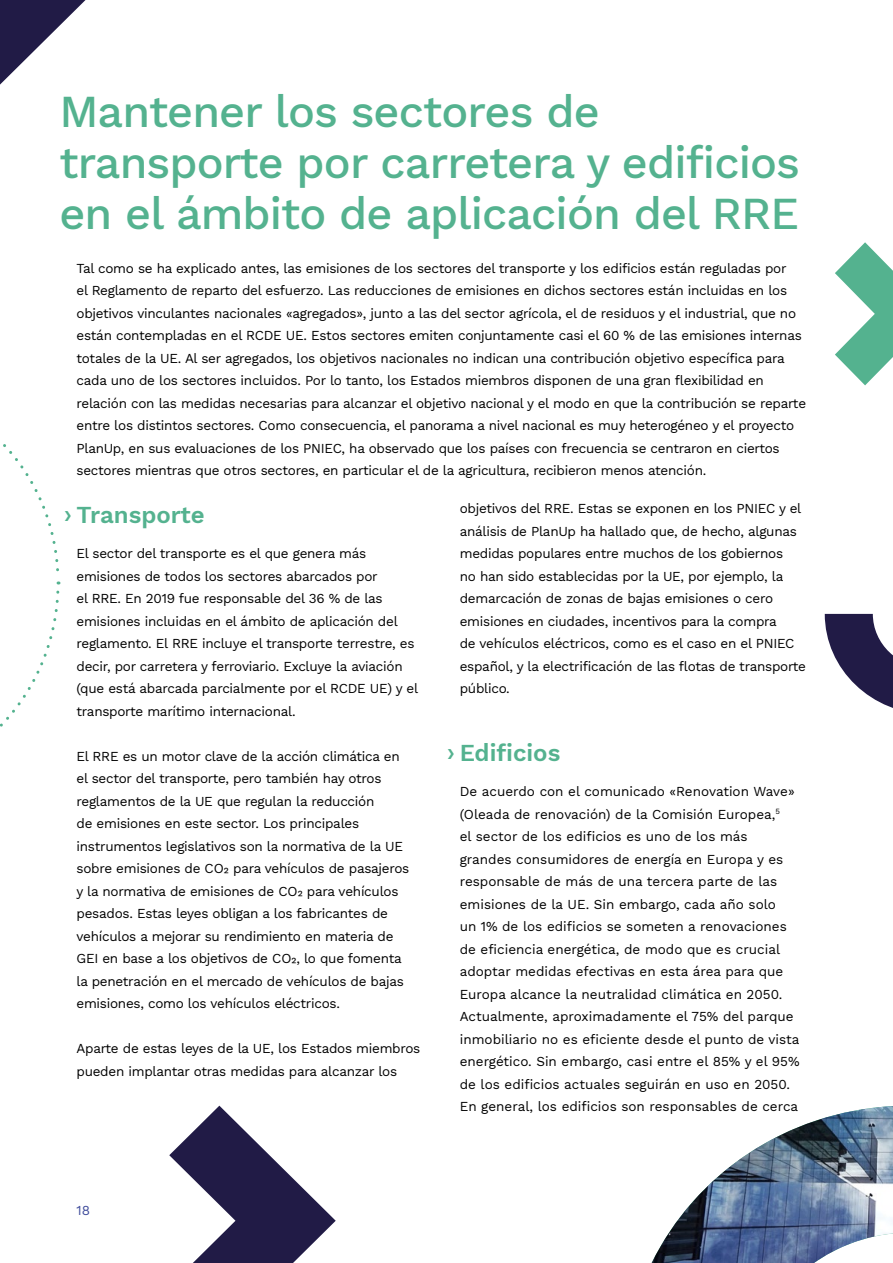
<style>
.page{position:relative;width:893px;height:1263px;background:#fff}
.page>*{position:absolute;margin:0;border:0;box-sizing:border-box;transform-origin:0 0}
.t1{font:500 45px/51px "Work Sans";letter-spacing:-.02em;color:#54b28f}
.t2{font:600 24px "Work Sans";color:#54b28f}
.t3{font:13.5px/22.5px "Work Sans";letter-spacing:-.02em;color:#000}
.t4{font:13.5px/22.5px "Work Sans";color:#000}
.t5{font:13.5px "Work Sans";color:#3f4c9b}
.s1{font-weight:500;font-size:25.5px}
</style>
<div class="page">
<img style="left:652px;top:1106px;width:241px;height:157px">
<svg style="left:825px;top:614px;width:68px;height:94px"></svg>
<svg style="left:0;top:444px;width:61px;height:283px"></svg>
<svg style="left:835px;top:242px;width:58px;height:143px"></svg>
<svg style="left:169px;top:1106px;width:167px;height:157px"></svg>
<svg style="left:0;top:0;width:86px;height:85px"></svg>
<h1 class="t1" style="left:60px;top:84px;width:742px">Mantener los sectores de transporte por carretera y edificios en el ámbito de aplicación del RRE</h1>
<p class="t3" style="left:77px;top:256px;width:731px">Tal como se ha explicado antes, las emisiones de los sectores del transporte y los edificios están reguladas por<br>el Reglamento de reparto del esfuerzo. Las reducciones de emisiones en dichos sectores están incluidas en los objetivos vinculantes nacionales «agregados», junto a las del sector agrícola, el de residuos y el industrial, que no están contempladas en el RCDE UE. Estos sectores emiten conjuntamente casi el 60 % de las emisiones internas totales de la UE. Al ser agregados, los objetivos nacionales no indican una contribución objetivo específica para cada uno de los sectores incluidos. Por lo tanto, los Estados miembros disponen de una gran flexibilidad en relación con las medidas necesarias para alcanzar el objetivo nacional y el modo en que la contribución se reparte entre los distintos sectores. Como consecuencia, el panorama a nivel nacional es muy heterogéneo y el proyecto PlanUp, en sus evaluaciones de los PNIEC, ha observado que los países con frecuencia se centraron en ciertos sectores mientras que otros sectores, en particular el de la agricultura, recibieron menos atención.</p>
<h2 class="t2" style="left:64px;top:497px;width:143px"><span class="s1">›</span> Transporte</h2>
<p class="t3" style="left:77px;top:542px;width:343px">El sector del transporte es el que genera más emisiones de todos los sectores abarcados por<br>el RRE. En 2019 fue responsable del 36 % de las emisiones incluidas en el ámbito de aplicación del reglamento. El RRE incluye el transporte terrestre, es decir, por carretera y ferroviario. Excluye la aviación (que está abarcada parcialmente por el RCDE UE) y el transporte marítimo internacional.</p>
<p class="t3" style="left:77px;top:744px;width:334px">El RRE es un motor clave de la acción climática en el sector del transporte, pero también hay otros reglamentos de la UE que regulan la reducción<br>de emisiones en este sector. Los principales instrumentos legislativos son la normativa de la UE sobre emisiones de CO2 para vehículos de pasajeros y la normativa de emisiones de CO2 para vehículos pesados. Estas leyes obligan a los fabricantes de vehículos a mejorar su rendimiento en materia de GEI en base a los objetivos de CO2, lo que fomenta la penetración en el mercado de vehículos de bajas emisiones, como los vehículos eléctricos.</p>
<p class="t3" style="left:77px;top:1037px;width:345px">Aparte de estas leyes de la UE, los Estados miembros pueden implantar otras medidas para alcanzar los</p>
<p class="t3" style="left:460px;top:497px;width:348px">objetivos del RRE. Estas se exponen en los PNIEC y el análisis de PlanUp ha hallado que, de hecho, algunas medidas populares entre muchos de los gobiernos<br>no han sido establecidas por la UE, por ejemplo, la demarcación de zonas de bajas emisiones o cero emisiones en ciudades, incentivos para la compra<br>de vehículos eléctricos, como es el caso en el PNIEC español, y la electrificación de las flotas de transporte público.</p>
<h2 class="t2" style="left:447px;top:734px;width:115px"><span class="s1">›</span> Edificios</h2>
<p class="t4" style="left:460px;top:780px;width:341px">De acuerdo con el comunicado «Renovation Wave» (Oleada de renovación) de la Comisión Europea,<sup>5<br></sup>el sector de los edificios es uno de los más grandes consumidores de energía en Europa y es responsable de más de una tercera parte de las emisiones de la UE. Sin embargo, cada año solo<br>un 1% de los edificios se someten a renovaciones de eficiencia energética, de modo que es crucial adoptar medidas efectivas en esta área para que Europa alcance la neutralidad climática en 2050.<br>Actualmente, aproximadamente el 75% del parque inmobiliario no es eficiente desde el punto de vista energético. Sin embargo, casi entre el 85% y el 95% de los edificios actuales seguirán en uso en 2050.<br>En general, los edificios son responsables de cerca</p>
<p class="t5" style="left:77px;top:1200px;width:15px">18</p>
</div>
